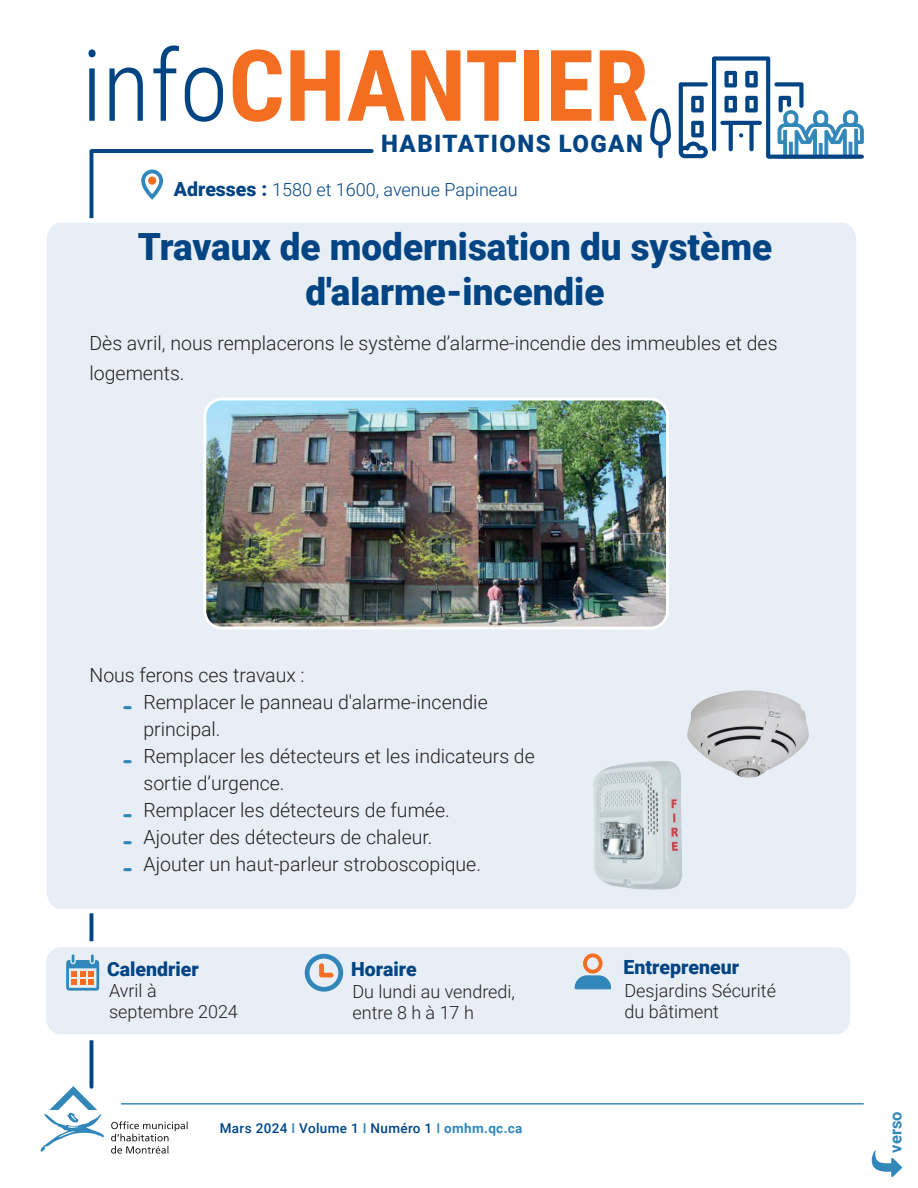
<style>
.page{position:relative;width:918px;height:1188px;background:#fff}
.page>*{position:absolute;margin:0;border:0;box-sizing:border-box;transform-origin:0 0}
.t1{font:700 99px "Roboto Condensed";color:#f36e21}
.t2{font:900 37.5px/45px "Roboto";color:#014484;text-align:center}
.t3{font:900 24px "Roboto";letter-spacing:.06em;color:#014484}
.t4{font:300 19.5px/27px "Roboto";color:#231f20}
.t5{font:900 19.5px "Roboto";color:#014484}
.t6{font:300 18px/21px "Roboto";color:#231f20}
.t7{font:300 18px "Roboto";color:#014484}
.t8{font:700 16.5px "Roboto";color:#3287ba}
.t9{font:500 13.5px "Roboto";letter-spacing:.025em;color:#014484}
.s1{font-weight:300;color:#014484}
.s2{font-weight:900;font-size:19.5px}
.s3{color:#3287ba}
.s4{font-weight:700;color:#3287ba}
</style>
<div class="page">
<svg style="left:89px;top:149px;width:285px;height:937px"></svg>
<div style="left:47px;top:216px;width:809px;height:700px;background:#e7eef5"></div>
<svg style="left:650px;top:108px;width:21px;height:50px"></svg>
<svg style="left:679px;top:56px;width:185px;height:103px"></svg>
<svg style="left:769px;top:155px;width:93px;height:4px"></svg>
<div style="left:141px;top:170px;width:22px;height:29px;border:4px solid #3287ba;border-radius:9px"></div>
<div style="left:148px;top:177px;width:8px;height:8px;background:#f36e21;border-radius:50%"></div>
<svg style="left:872px;top:1151px;width:30px;height:26px"></svg>
<svg style="left:41px;top:1086px;width:63px;height:66px"></svg>
<svg style="left:111px;top:1121px;width:77px;height:33px"></svg>
<hr style="left:122px;top:1103px;width:741px;height:2px;background:#3889be">
<img style="left:205px;top:399px;width:462px;height:229px">
<div style="left:203px;top:398px;width:466px;height:232px;border:3px solid #fff;border-radius:17px"></div>
<svg style="left:125px;top:706px;width:5px;height:3px"></svg>
<svg style="left:125px;top:760px;width:5px;height:3px"></svg>
<svg style="left:125px;top:814px;width:5px;height:3px"></svg>
<svg style="left:125px;top:841px;width:5px;height:3px"></svg>
<svg style="left:125px;top:868px;width:5px;height:3px"></svg>
<img style="left:682px;top:682px;width:133px;height:106px">
<img style="left:582px;top:750px;width:122px;height:149px">
<div style="left:43px;top:944px;width:810px;height:93px;background:#e8eef6;border-radius:18px"></div>
<div style="left:40px;top:941px;width:816px;height:99px;border:6px solid #fff;border-radius:18px"></div>
<svg style="left:66px;top:954px;width:33px;height:37px"></svg>
<svg style="left:305px;top:954px;width:38px;height:38px"></svg>
<svg style="left:574px;top:953px;width:38px;height:37px"></svg>
<h1 class="t1" style="left:82px;top:16px;width:569px"><span class="s1">info</span>CHANTIER</h1>
<p class="t3" style="left:381px;top:127px;width:263px">HABITATIONS LOGAN</p>
<p class="t7" style="left:174px;top:177px;width:345px"><span class="s2">Adresses :</span> 1580 et 1600, avenue Papineau</p>
<h2 class="t2" style="left:138px;top:223px;width:636px">Travaux de modernisation du système d'alarme-incendie</h2>
<p class="t4" style="left:90px;top:328px;width:690px;line-height:30px">Dès avril, nous remplacerons le système d’alarme-incendie des immeubles et des logements.</p>
<p class="t4" style="left:144px;top:661px;width:393px;text-indent:-54px">Nous ferons ces travaux :<br>Remplacer le panneau d'alarme-incendie principal.<br>Remplacer les détecteurs et les indicateurs de sortie d’urgence.<br>Remplacer les détecteurs de fumée.<br>Ajouter des détecteurs de chaleur.<br>Ajouter un haut-parleur stroboscopique.</p>
<p class="t5" style="left:107px;top:955px;width:93px">Calendrier</p>
<p class="t5" style="left:351px;top:955px;width:67px">Horaire</p>
<p class="t5" style="left:624px;top:953px;width:117px">Entrepreneur</p>
<p class="t6" style="left:353px;top:980px;width:164px">Du lundi au vendredi, entre 8 h à 17 h</p>
<p class="t6" style="left:625px;top:980px;width:153px">Desjardins Sécurité du bâtiment</p>
<p class="t6" style="left:109px;top:980px;width:130px">Avril à septembre 2024</p>
<p class="t9" style="left:220px;top:1119px;width:304px">Mars 2024 <span class="s3">I</span> Volume 1 <span class="s3">I</span> Numéro 1 <span class="s3">I</span> <span class="s4">omhm.qc.ca</span></p>
<p class="t8" style="left:884px;top:1153px;width:42px;rotate:-90deg">verso</p>
</div>
